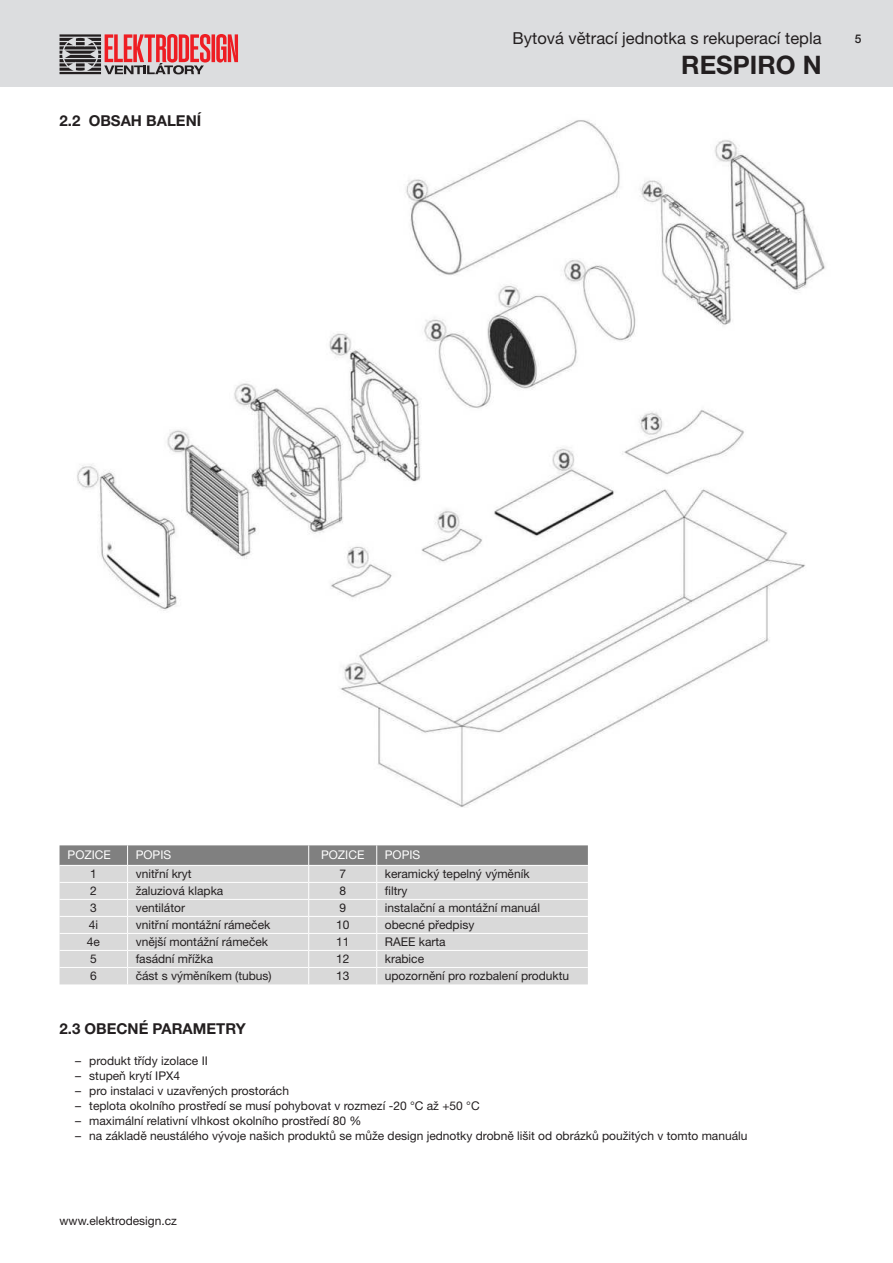
<style>
.page{position:relative;width:893px;height:1263px;background:#fff}
.page>*{position:absolute;margin:0;border:0;box-sizing:border-box;transform-origin:0 0}
.t1{font:700 25.5px "Helvetica Neue LT Pro";color:#231f20}
.t2{font:16.5px "Helvetica Neue LT Pro";color:#231f20}
.t3{font:700 15px "Helvetica Neue LT Pro";color:#231f20}
.t4{font:12px "Helvetica Neue LT Pro";color:#231f20}
.t5{font:12px "Helvetica Neue LT Pro";color:#fff}
.t6{font:500 12px "Helvetica Neue LT Pro";color:#231f20}
</style>
<div class="page">
<div style="left:0;top:0;width:893px;height:87px;background:#dcdddf"></div>
<hr style="left:212px;top:34px;width:3px;height:28px;background:#ee1d23">
<svg style="left:216px;top:34px;width:22px;height:29px"></svg>
<svg style="left:60px;top:34px;width:150px;height:40px"></svg>
<img style="left:77px;top:120px;width:748px;height:687px">
<svg style="left:60px;top:845px;width:528px;height:139px;background:#cecece"></svg>
<p class="t3" style="left:60px;top:111px;width:143px">2.2 OBSAH BALENÍ</p>
<h2 class="t2" style="left:513px;top:32px;width:310px">Bytová větrací jednotka s rekuperací tepla</h2>
<h1 class="t1" style="left:681px;top:51px;width:142px">RESPIRO N</h1>
<p class="t6" style="left:855px;top:31px;width:8px">5</p>
<p class="t5" style="left:68px;top:848px;width:45px">POZICE</p>
<p class="t5" style="left:136px;top:848px;width:37px">POPIS</p>
<p class="t5" style="left:321px;top:848px;width:45px">POZICE</p>
<p class="t5" style="left:385px;top:848px;width:37px">POPIS</p>
<p class="t4" style="left:90px;top:867px;width:8px">1</p>
<p class="t4" style="left:136px;top:867px;width:58px">vnitřní kryt</p>
<p class="t4" style="left:339px;top:867px;width:8px">7</p>
<p class="t4" style="left:385px;top:867px;width:146px">keramický tepelný výměník</p>
<p class="t4" style="left:90px;top:884px;width:8px">2</p>
<p class="t4" style="left:136px;top:884px;width:89px">žaluziová klapka</p>
<p class="t4" style="left:339px;top:884px;width:8px">8</p>
<p class="t4" style="left:385px;top:884px;width:24px">filtry</p>
<p class="t4" style="left:90px;top:901px;width:8px">3</p>
<p class="t4" style="left:136px;top:901px;width:51px">ventilátor</p>
<p class="t4" style="left:339px;top:901px;width:8px">9</p>
<p class="t4" style="left:385px;top:901px;width:157px">instalační a montážní manuál</p>
<p class="t4" style="left:89px;top:918px;width:11px">4i</p>
<p class="t4" style="left:136px;top:918px;width:136px">vnitřní montážní rámeček</p>
<p class="t4" style="left:336px;top:918px;width:15px">10</p>
<p class="t4" style="left:385px;top:918px;width:91px">obecné předpisy</p>
<p class="t4" style="left:87px;top:935px;width:15px">4e</p>
<p class="t4" style="left:136px;top:935px;width:134px">vnější montážní rámeček</p>
<p class="t4" style="left:336px;top:935px;width:15px">11</p>
<p class="t4" style="left:385px;top:935px;width:62px">RAEE karta</p>
<p class="t4" style="left:90px;top:952px;width:8px">5</p>
<p class="t4" style="left:136px;top:952px;width:79px">fasádní mřížka</p>
<p class="t4" style="left:336px;top:952px;width:15px">12</p>
<p class="t4" style="left:385px;top:952px;width:41px">krabice</p>
<p class="t4" style="left:90px;top:969px;width:8px">6</p>
<p class="t4" style="left:136px;top:969px;width:138px">část s výměníkem (tubus)</p>
<p class="t4" style="left:336px;top:969px;width:15px">13</p>
<p class="t4" style="left:385px;top:969px;width:186px">upozornění pro rozbalení produktu</p>
<p class="t3" style="left:60px;top:1019px;width:188px">2.3 OBECNÉ PARAMETRY</p>
<p class="t4" style="left:75px;top:1053px;width:134px">– produkt třídy izolace II</p>
<p class="t4" style="left:75px;top:1068px;width:107px">– stupeň krytí IPX4</p>
<p class="t4" style="left:75px;top:1083px;width:216px">– pro instalaci v uzavřených prostorách</p>
<p class="t4" style="left:75px;top:1098px;width:406px">– teplota okolního prostředí se musí pohybovat v rozmezí -20 °C až +50 °C</p>
<p class="t4" style="left:75px;top:1113px;width:288px">– maximální relativní vlhkost okolního prostředí 80 %</p>
<p class="t4" style="left:75px;top:1128px;width:674px">– na základě neustálého vývoje našich produktů se může design jednotky drobně lišit od obrázků použitých v tomto manuálu</p>
<p class="t4" style="left:60px;top:1216px;width:119px">www.elektrodesign.cz</p>
</div>
